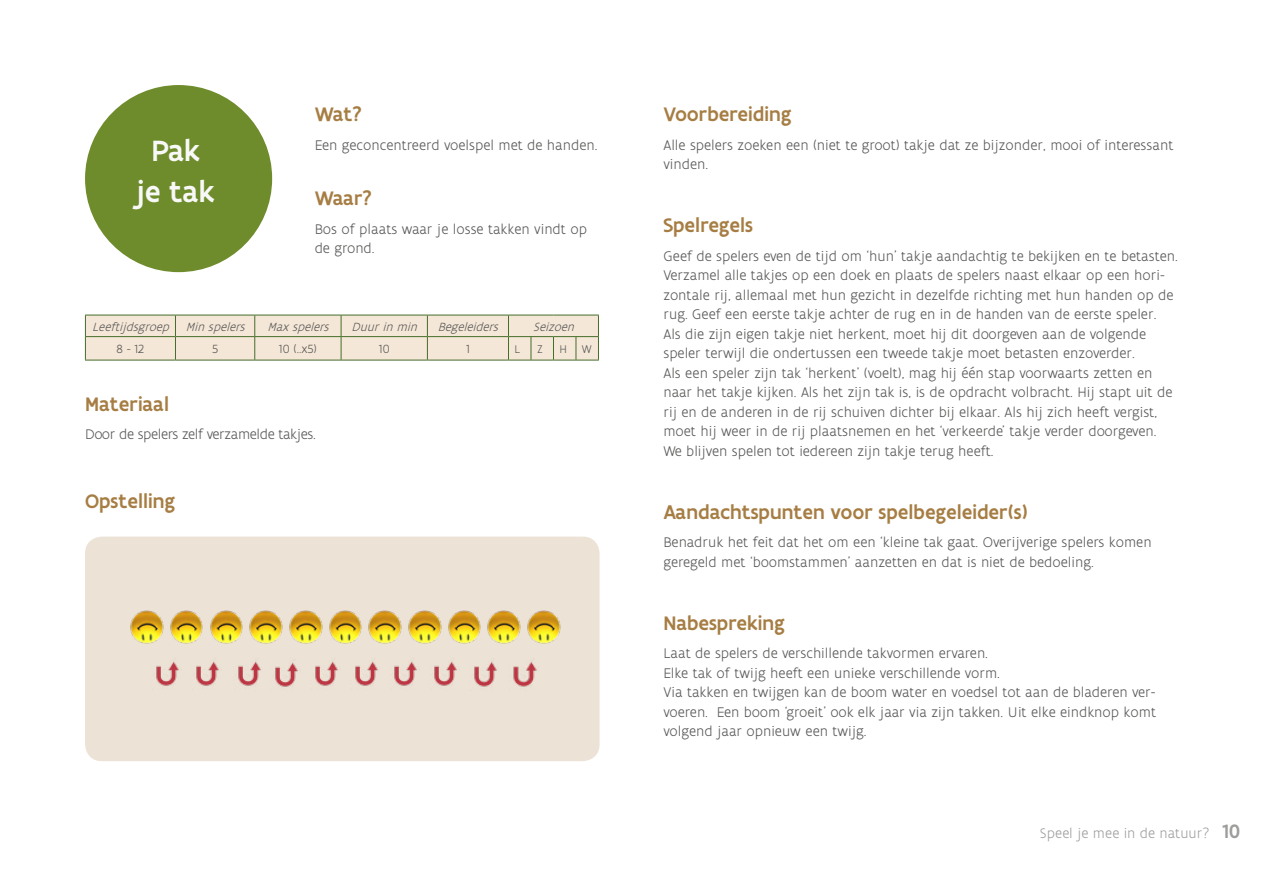
<style>
.page{position:relative;width:1263px;height:893px;background:#fff}
.page>*{position:absolute;margin:0;border:0;box-sizing:border-box;transform-origin:0 0}
.t1{font:500 31.5px/40.5px "Flanders Art Sans";color:#f8f8f8;text-align:center}
.t2{font:500 21px "Flanders Art Sans";color:#a67d43}
.t3{font:300 15px/19.5px "Flanders Art Sans";color:#575756}
.t4{font:300 15px "Flanders Art Sans";letter-spacing:-.025em;color:#575756}
.t5{font:300 14.85px "Flanders Art Sans";color:#9d9d9c}
.t6{font:italic 300 12.75px "Flanders Art Sans";color:#575756}
.t7{font:300 12.75px "Flanders Art Sans";color:#575756}
.t8{font:300 12px "Flanders Art Sans";color:#575756}
.s1{font-weight:500;font-size:20.85px}
</style>
<div class="page">
<div style="left:85px;top:85px;width:187px;height:187px;background:#6e8c2b;border-radius:50%"></div>
<svg style="left:85px;top:315px;width:514px;height:46px;background:#e8decb"></svg>
<div style="left:85px;top:537px;width:515px;height:224px;background:#ece2d5;border-radius:17px"></div>
<img style="left:130px;top:610px;width:391px;height:34px">
<img style="left:527px;top:610px;width:34px;height:34px">
<img style="left:156px;top:661px;width:23px;height:25px">
<img style="left:196px;top:661px;width:23px;height:25px">
<img style="left:238px;top:661px;width:23px;height:25px">
<img style="left:275px;top:662px;width:23px;height:25px">
<img style="left:315px;top:661px;width:23px;height:25px">
<img style="left:355px;top:661px;width:23px;height:25px">
<img style="left:394px;top:661px;width:23px;height:25px">
<img style="left:434px;top:661px;width:23px;height:25px">
<img style="left:474px;top:661px;width:23px;height:26px">
<img style="left:513px;top:658px;width:24px;height:29px">
<h1 class="t1" style="left:137px;top:131px;width:79px">Pak je tak</h1>
<h2 class="t2" style="left:315px;top:101px;width:48px">Wat?</h2>
<p class="t3" style="left:315px;top:135px;width:284px">Een geconcentreerd voelspel met de handen.</p>
<h2 class="t2" style="left:315px;top:185px;width:59px">Waar?</h2>
<p class="t3" style="left:315px;top:219px;width:274px">Bos of plaats waar je losse takken vindt op de grond.</p>
<p class="t6" style="left:92px;top:319px;width:158px">Leeftijdsgroep Minspelers</p>
<p class="t6" style="left:267px;top:319px;width:67px">Maxspelers</p>
<p class="t6" style="left:352px;top:319px;width:71px">Duurinmin</p>
<p class="t6" style="left:438px;top:319px;width:66px">Begeleiders</p>
<p class="t6" style="left:533px;top:319px;width:46px">Seizoen</p>
<p class="t7" style="left:117px;top:341px;width:29px">8 - 12</p>
<p class="t7" style="left:212px;top:341px;width:8px">5</p>
<p class="t7" style="left:279px;top:341px;width:39px">10 (..x5)</p>
<p class="t7" style="left:379px;top:341px;width:12px">10</p>
<p class="t7" style="left:466px;top:341px;width:5px">1</p>
<p class="t8" style="left:514px;top:342px;width:7px">L</p>
<p class="t8" style="left:537px;top:342px;width:7px">Z</p>
<p class="t8" style="left:559px;top:342px;width:34px">H W</p>
<h2 class="t2" style="left:85px;top:391px;width:86px">Materiaal</h2>
<p class="t4" style="left:85px;top:426px;width:232px">Door de spelers zelf verzamelde takjes.</p>
<h2 class="t2" style="left:85px;top:488px;width:92px">Opstelling</h2>
<h2 class="t2" style="left:663px;top:101px;width:130px">Voorbereiding</h2>
<p class="t3" style="left:663px;top:135px;width:512px">Alle spelers zoeken een (niet te groot) takje dat ze bijzonder, mooi of interessant vinden.</p>
<h2 class="t2" style="left:663px;top:212px;width:91px">Spelregels</h2>
<p class="t3" style="left:663px;top:246px;width:516px">Geef de spelers even de tijd om ‘hun’ takje aandachtig te bekijken en te betasten.<br>Verzamel alle takjes op een doek en plaats de spelers naast elkaar op een hori&shy;zontale rij, allemaal met hun gezicht in dezelfde richting met hun handen op de rug. Geef een eerste takje achter de rug en in de handen van de eerste speler.<br>Als die zijn eigen takje niet herkent, moet hij dit doorgeven aan de volgende speler terwijl die ondertussen een tweede takje moet betasten enzoverder.<br>Als een speler zijn tak ‘herkent’ (voelt), mag hij één stap voorwaarts zetten en naar het takje kijken. Als het zijn tak is, is de opdracht volbracht. Hij stapt uit de rij en de anderen in de rij schuiven dichter bij elkaar. Als hij zich heeft vergist, moet hij weer in de rij plaatsnemen en het ‘verkeerde’ takje verder doorgeven.<br>We blijven spelen tot iedereen zijn takje terug heeft.</p>
<h2 class="t2" style="left:663px;top:498px;width:366px">Aandachtspunten voor spelbegeleider(s)</h2>
<p class="t3" style="left:663px;top:533px;width:490px">Benadruk het feit dat het om een ‘kleine tak gaat. Overijverige spelers komen geregeld met ‘boomstammen’ aanzetten en dat is niet de bedoeling.</p>
<h2 class="t2" style="left:663px;top:609px;width:123px">Nabespreking</h2>
<p class="t3" style="left:663px;top:644px;width:494px">Laat de spelers de verschillende takvormen ervaren.<br>Elke tak of twijg heeft een unieke verschillende vorm.<br>Via takken en twijgen kan de boom water en voedsel tot aan de bladeren ver&shy;voeren. Een boom ‘groeit’ ook elk jaar via zijn takken. Uit elke eindknop komt volgend jaar opnieuw een twijg.</p>
<p class="t5" style="left:1040px;top:825px;width:202px">Speel je mee in de natuur? <span class="s1">10</span></p>
</div>
